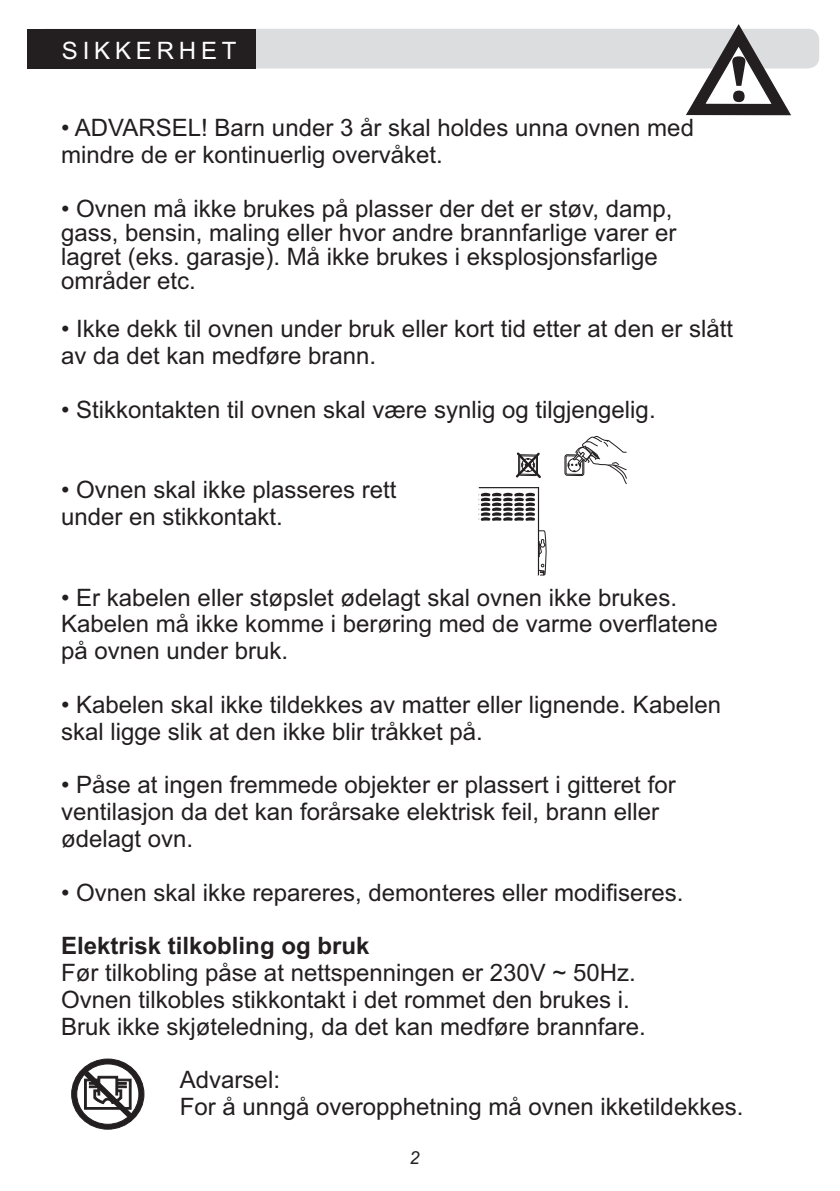
<style>
.page{position:relative;width:840px;height:1191px;background:#fff}
.page>*{position:absolute;margin:0;border:0;box-sizing:border-box;transform-origin:0 0}
.t1{font:24px/26.8px "Arial";color:#231f20}
.t2{font:700 24px "Arial";color:#231f20}
.t3{font:24px "Arial";letter-spacing:.2em;color:#fff}
.t4{font:italic 18px "Arial";color:#231f20}
</style>
<div class="page">
<div style="left:34px;top:29px;width:784px;height:39px;background:#dcddde;border-radius:11px"></div>
<div style="left:27px;top:29px;width:228px;height:39px;background:#231f20"></div>
<svg style="left:684px;top:24px;width:107px;height:92px"></svg>
<svg style="left:478px;top:487px;width:68px;height:89px"></svg>
<div style="left:564px;top:454px;width:19px;height:22px;border:1px solid #231f20;border-radius:2px"></div>
<div style="left:565px;top:455px;width:17px;height:20px;border:1px solid #231f20"></div>
<svg style="left:515px;top:452px;width:26px;height:26px"></svg>
<svg style="left:567px;top:436px;width:60px;height:48px"></svg>
<svg style="left:71px;top:1058px;width:73px;height:71px"></svg>
<p class="t3" style="left:62px;top:41px;width:176px">SIKKERHET</p>
<p class="t1" style="left:61px;top:117px;width:634px">• ADVARSEL! Barn under 3 år skal holdes unna ovnen med mindre de er kontinuerlig overvåket.</p>
<p class="t1" style="left:61px;top:198px;width:616px;line-height:24.2px">• Ovnen må ikke brukes på plasser der det er støv, damp, gass, bensin, maling eller hvor andre brannfarlige varer er lagret (eks. garasje). Må ikke brukes i eksplosjonsfarlige områder etc.</p>
<p class="t1" style="left:61px;top:318px;width:673px">• Ikke dekk til ovnen under bruk eller kort tid etter at den er slått av da det kan medføre brann.</p>
<p class="t1" style="left:61px;top:398px;width:595px">• Stikkontakten til ovnen skal være synlig og tilgjengelig.</p>
<p class="t1" style="left:61px;top:478px;width:337px">• Ovnen skal ikke plasseres rett under en stikkontakt.</p>
<p class="t1" style="left:61px;top:586px;width:658px">• Er kabelen eller støpslet ødelagt skal ovnen ikke brukes.<br>Kabelen må ikke komme i berøring med de varme overflatene på ovnen under bruk.</p>
<p class="t1" style="left:61px;top:693px;width:661px">• Kabelen skal ikke tildekkes av matter eller lignende. Kabelen skal ligge slik at den ikke blir tråkket på.</p>
<p class="t1" style="left:61px;top:773px;width:615px">• Påse at ingen fremmede objekter er plassert i gitteret for ventilasjon da det kan forårsake elektrisk feil, brann eller ødelagt ovn.</p>
<p class="t1" style="left:61px;top:881px;width:623px">• Ovnen skal ikke repareres, demonteres eller modifiseres.</p>
<p class="t2" style="left:61px;top:936px;width:310px">Elektrisk tilkobling og bruk</p>
<p class="t1" style="left:61px;top:961px;width:586px">Før tilkobling påse at nettspenningen er 230V ~ 50Hz.<br>Ovnen tilkobles stikkontakt i det rommet den brukes i.<br>Bruk ikke skjøteledning, da det kan medføre brannfare.</p>
<p class="t1" style="left:180px;top:1068px;width:564px">Advarsel:<br>For å unngå overopphetning må ovnen ikketildekkes.</p>
<p class="t4" style="left:409px;top:1150px;width:12px">2</p>
</div>
